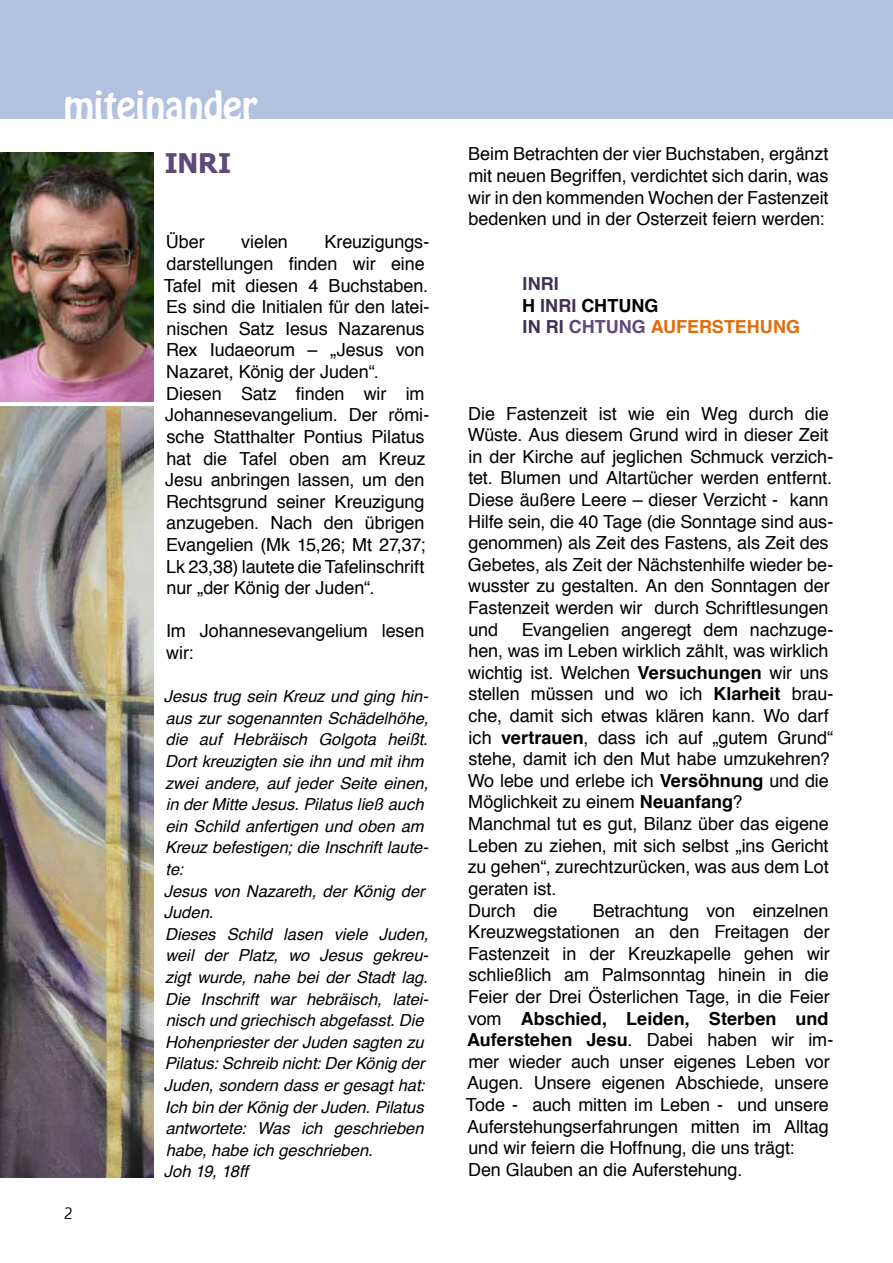
<style>
.page{position:relative;width:893px;height:1263px;background:#fff}
.page>*{position:absolute;margin:0;border:0;box-sizing:border-box;transform-origin:0 0}
.t1{font:36px "Hobo Std";color:#fff}
.t2{font:700 27px "Tahoma";color:#5f497a}
.t3{font:18px/21.6px "Helvetica";letter-spacing:-.005em;color:#000}
.t4{font:700 18px/21.6px "Helvetica";color:#403152}
.t5{font:italic 16.5px/21.6px "Helvetica";color:#000}
.t6{font:15px "Euphemia UCAS";color:#000}
.s1{color:#000}
.s2{color:#5f497a}
.s3{color:#e36c0a}
.s4{font-weight:700}
</style>
<div class="page">
<div style="left:0;top:0;width:893px;height:119px;background:#b1c2e1"></div>
<img style="left:0;top:152px;width:153px;height:250px">
<img style="left:0;top:407px;width:153px;height:771px">
<h1 class="t1" style="left:64px;top:81px;width:195px">miteinander</h1>
<h2 class="t2" style="left:165px;top:144px;width:68px">INRI</h2>
<p class="t6" style="left:64px;top:1203px;width:10px">2</p>
<p class="t3" style="left:166px;top:232px;width:40px">Über</p>
<p class="t3" style="left:241px;top:232px;width:48px">vielen</p>
<p class="t3" style="left:164px;top:232px;width:267px;text-indent:161px">Kreuzigungs&shy;darstellungen finden wir eine<br>Tafel mit diesen 4 Buchstaben.<br>Es sind die Initialen für den latei&shy;nischen Satz Iesus Nazarenus<br>Rex Iudaeorum – „Jesus von<br>Nazaret, König der Juden“.<br>Diesen Satz finden wir im<br>Johannesevangelium. Der römi&shy;sche Statthalter Pontius Pilatus hat die Tafel oben am Kreuz<br>Jesu anbringen lassen, um den<br>Rechtsgrund seiner Kreuzigung anzugeben. Nach den übrigen<br>Evangelien (Mk 15,26; Mt 27,37;<br>Lk 23,38) lautete die Tafelinschrift nur „der König der Juden“.</p>
<p class="t3" style="left:166px;top:621px;width:260px">Im Johannesevangelium lesen wir:</p>
<p class="t5" style="left:164px;top:686px;width:266px">Jesus trug sein Kreuz und ging hin&shy;aus zur sogenannten Schädelhöhe, die auf Hebräisch Golgota heißt.<br>Dort kreuzigten sie ihn und mit ihm zwei andere, auf jeder Seite einen, in der Mitte Jesus. Pilatus ließ auch ein Schild anfertigen und oben am<br>Kreuz befestigen; die Inschrift laute&shy;te:<br>Jesus von Nazareth, der König der<br>Juden.<br>Dieses Schild lasen viele Juden, weil der Platz, wo Jesus gekreu&shy;zigt wurde, nahe bei der Stadt lag.<br>Die Inschrift war hebräisch, latei&shy;nisch und griechisch abgefasst. Die<br>Hohenpriester der Juden sagten zu<br>Pilatus: Schreib nicht: Der König der<br>Juden, sondern dass er gesagt hat:<br>Ich bin der König der Juden. Pilatus antwortete: Was ich geschrieben habe, habe ich geschrieben.<br>Joh 19, 18ff</p>
<p class="t3" style="left:468px;top:144px;width:362px;text-align:justify">Beim Betrachten der vier Buchstaben, ergänzt mit neuen Begriffen, verdichtet sich darin, was wir in den kommenden Wochen der Fastenzeit bedenken und in der Osterzeit feiern werden:</p>
<p class="t4" style="left:522px;top:273px;width:279px">INRI<br><span class="s1">H</span> INRI <span class="s1">CHTUNG<br></span>IN RI <span class="s2">CHTUNG</span> <span class="s3">AUFERSTEHUNG</span></p>
<p class="t3" style="left:468px;top:403px;width:367px">Die Fastenzeit ist wie ein Weg durch die Wüste. Aus diesem Grund wird in dieser Zeit in der Kirche auf jeglichen Schmuck verzich&shy;tet. Blumen und Altartücher werden entfernt.<br>Diese äußere Leere – dieser Verzicht - kann Hilfe sein, die 40 Tage (die Sonntage sind aus&shy;genommen) als Zeit des Fastens, als Zeit des Gebetes, als Zeit der Nächstenhilfe wieder be&shy;wusster zu gestalten. An den Sonntagen der Fastenzeit werden wir durch Schriftlesungen und</p>
<p class="t3" style="left:468px;top:619px;width:367px;text-indent:54px">Evangelien angeregt dem nachzuge&shy;hen, was im Leben wirklich zählt, was wirklich wichtig ist. Welchen <span class="s4">Versuchungen</span> wir uns stellen müssen und wo ich <span class="s4">Klarheit</span> brau&shy;che, damit sich etwas klären kann. Wo darf ich <span class="s4">vertrauen</span>, dass ich auf „gutem Grund“ stehe, damit ich den Mut habe umzukehren?<br>Wo lebe und erlebe ich <span class="s4">Versöhnung</span> und die Möglichkeit zu einem <span class="s4">Neuanfang</span>?<br>Manchmal tut es gut, Bilanz über das eigene Leben zu ziehen, mit sich selbst „ins Gericht zu gehen“, zurechtzurücken, was aus dem Lot geraten ist.<br>Durch die</p>
<p class="t3" style="left:466px;top:900px;width:369px;text-indent:127px">Betrachtung von einzelnen Kreuzwegstationen an den Freitagen der Fastenzeit in der Kreuzkapelle gehen wir schließlich am Palmsonntag hinein in die Feier der Drei Österlichen Tage, in die Feier vom <span class="s4">Abschied, Leiden, Sterben und Auferstehen Jesu</span>. Dabei haben wir im&shy;mer wieder auch unser eigenes Leben vor Augen. Unsere eigenen Abschiede, unsere Tode - auch mitten im Leben - und unsere Auferstehungserfahrungen mitten im Alltag und wir feiern die Hoffnung, die uns trägt:<br>Den Glauben an die Auferstehung.</p>
</div>
